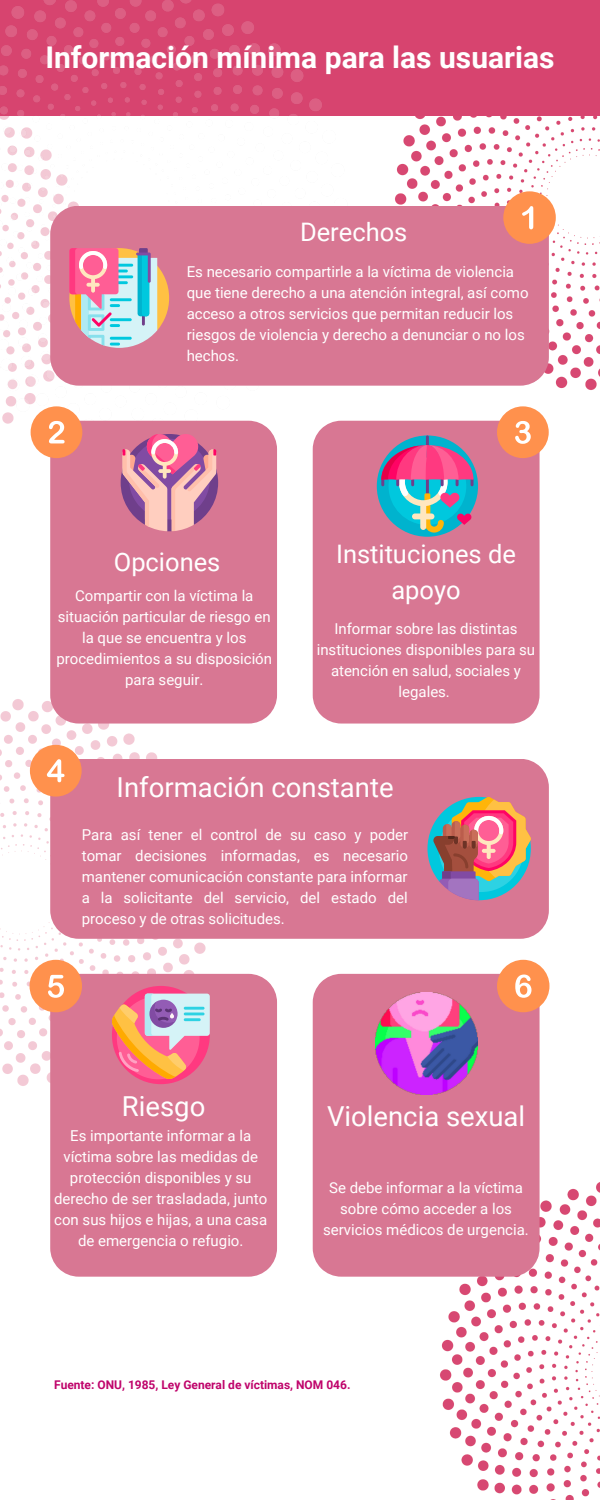
<style>
.page{position:relative;width:600px;height:1500px;background:#fff}
.page>*{position:absolute;margin:0;border:0;box-sizing:border-box;transform-origin:0 0}
.t1{font:700 30px "Roboto";color:#fff}
.t2{font:27.5px "Roboto";color:#fff}
.t3{font:25.5px/35.2px "Roboto";color:#fff;text-align:center}
.t4{font:15px/21px "Roboto";color:#fff;text-align:center}
.t5{font:700 12px "Roboto";color:#bf046b}
</style>
<div class="page">
<img style="left:385px;top:116px;width:215px;height:305px">
<div style="left:0;top:0;width:600px;height:116px;background:#d7446f"></div>
<img style="left:0;top:0;width:385px;height:471px">
<div style="left:50px;top:206px;width:499px;height:180px;background:#d87793"></div>
<img style="left:0;top:699px;width:245px;height:387px">
<div style="left:50px;top:421px;width:227px;height:303px;background:#d87793"></div>
<div style="left:313px;top:421px;width:227px;height:303px;background:#d87793"></div>
<div style="left:50px;top:759px;width:499px;height:180px;background:#d87793"></div>
<div style="left:50px;top:974px;width:227px;height:303px;background:#d87793"></div>
<img style="left:440px;top:1182px;width:160px;height:318px">
<div style="left:313px;top:974px;width:227px;height:303px;background:#d87793"></div>
<div style="left:503px;top:191px;width:53px;height:53px;background:#ff914d;border-radius:50%"></div>
<svg style="left:522px;top:206px;width:11px;height:23px"></svg>
<div style="left:31px;top:406px;width:51px;height:52px;background:#ff914d;border-radius:50%"></div>
<svg style="left:49px;top:421px;width:16px;height:22px"></svg>
<div style="left:497px;top:406px;width:52px;height:52px;background:#ff914d;border-radius:50%"></div>
<svg style="left:515px;top:421px;width:16px;height:23px"></svg>
<div style="left:30px;top:745px;width:52px;height:52px;background:#ff914d;border-radius:50%"></div>
<svg style="left:47px;top:759px;width:18px;height:23px"></svg>
<div style="left:30px;top:960px;width:52px;height:52px;background:#ff914d;border-radius:50%"></div>
<svg style="left:48px;top:975px;width:16px;height:23px"></svg>
<div style="left:497px;top:960px;width:52px;height:52px;background:#ff914d;border-radius:50%"></div>
<svg style="left:515px;top:975px;width:17px;height:23px"></svg>
<svg style="left:69px;top:248px;width:100px;height:100px;background:#c8b0b8"></svg>
<div style="left:377px;top:435px;width:101px;height:102px;background:#00b3ce;border-radius:50%"></div>
<svg style="left:381px;top:435px;width:93px;height:98px"></svg>
<svg style="left:121px;top:432px;width:97px;height:99px;background:#d086a3"></svg>
<svg style="left:427px;top:797px;width:104px;height:103px;background:#b28387"></svg>
<div style="left:112px;top:986px;width:98px;height:98px;background:#ff3980;border-radius:50%"></div>
<svg style="left:112px;top:994px;width:98px;height:85px;background:#e29998"></svg>
<img style="left:375px;top:992px;width:102px;height:102px">
<p class="t1" style="left:45px;top:40px;width:511px">Información mínima para las usuarias</p>
<p class="t3" style="left:300px;top:215px;width:109px">Derechos</p>
<p class="t4" style="left:187px;top:261px;width:343px;text-align:left">Es necesario compartirle a la víctima de violencia que tiene derecho a una atención integral, así como acceso a otros servicios que permitan reducir los riesgos de violencia y derecho a denunciar o no los hechos.</p>
<p class="t3" style="left:114px;top:545px;width:108px">Opciones</p>
<p class="t4" style="left:56px;top:585px;width:217px">Compartir con la víctima la situación particular de riesgo en la que se encuentra y los procedimientos a su disposición para seguir.</p>
<p class="t3" style="left:336px;top:537px;width:181px">Instituciones de apoyo</p>
<p class="t4" style="left:317px;top:619px;width:220px">Informar sobre las distintas instituciones disponibles para su atención en salud, sociales y legales.</p>
<p class="t2" style="left:117px;top:771px;width:278px">Información constante</p>
<p class="t4" style="left:82px;top:824px;width:328px;text-align:justify">Para así tener el control de su caso y poder tomar decisiones informadas, es necesario mantener comunicación constante para informar a la solicitante del servicio, del estado del proceso y de otras solicitudes.</p>
<p class="t2" style="left:122px;top:1090px;width:85px">Riesgo</p>
<p class="t4" style="left:54px;top:1125px;width:215px">Es importante informar a la víctima sobre las medidas de protección disponibles y su derecho de ser trasladada, junto con sus hijos e hijas, a una casa de emergencia o refugio.</p>
<p class="t2" style="left:327px;top:1101px;width:200px">Violencia sexual</p>
<p class="t4" style="left:323px;top:1178px;width:207px">Se debe informar a la víctima sobre cómo acceder a los servicios médicos de urgencia.</p>
<p class="t5" style="left:54px;top:1378px;width:298px">Fuente: ONU, 1985, Ley General de víctimas, NOM 046.</p>
</div>
